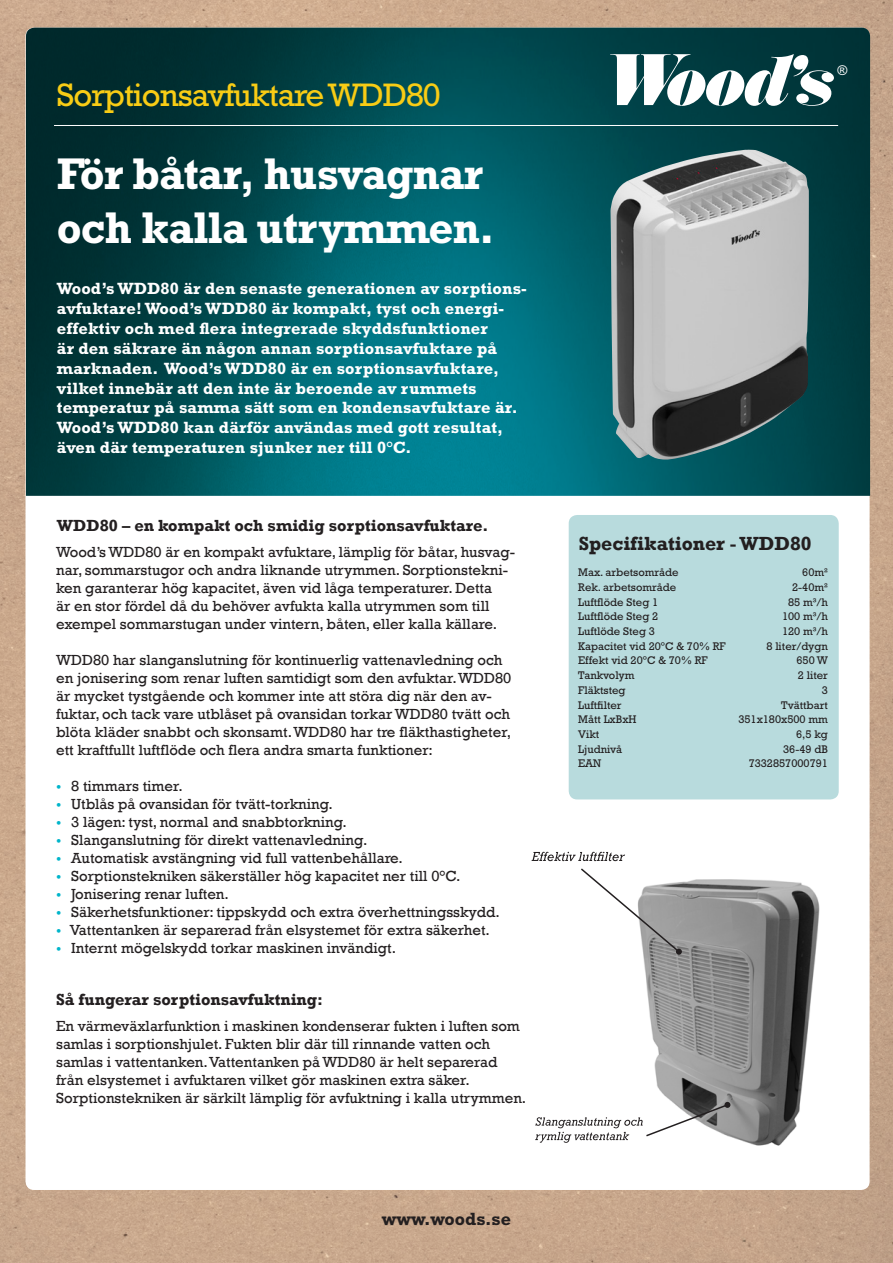
<style>
.page{position:relative;width:893px;height:1263px;background:#fff}
.page>*{position:absolute;margin:0;border:0;box-sizing:border-box;transform-origin:0 0}
.t1{font:700 45px/54px "Rockwell Std";letter-spacing:-.02em;color:#fff}
.t2{font:33px "Rockwell Std";letter-spacing:-.03em;color:#f8cc15}
.t3{font:700 19.5px "Rockwell";color:#231f20}
.t4{font:700 18px "Rockwell Std";color:#231f20}
.t5{font:700 16.5px/19.8px "Rockwell Std";letter-spacing:.01em;color:#fff}
.t6{font:700 16.5px "Rockwell";color:#231f20}
.t7{font:15px/18px "Rockwell";color:#231f20}
.t8{font:15px "Rockwell";color:#00b5cb}
.t9{font:13.5px "Rockwell Std";color:#fff}
.t10{font:11.25px "Rockwell Std";color:#231f20}
</style>
<div class="page">
<img style="left:0;top:0;width:893px;height:1263px">
<div style="left:26px;top:28px;width:844px;height:1162px;background:#fff;border-radius:9px"></div>
<img style="left:26px;top:28px;width:844px;height:468px">
<svg style="left:610px;top:54px;width:224px;height:52px"></svg>
<hr style="left:54px;top:125px;width:784px;height:1px;background:#fff">
<img style="left:610px;top:149px;width:199px;height:311px">
<div style="left:569px;top:515px;width:270px;height:284px;background:#b8dbdd;border-radius:9px"></div>
<img style="left:600px;top:851px;width:220px;height:295px">
<svg style="left:535px;top:1103px;width:194px;height:40px"></svg>
<div style="left:724px;top:1102px;width:7px;height:6px;background:#231f20;border-radius:50%"></div>
<svg style="left:581px;top:867px;width:100px;height:87px"></svg>
<div style="left:676px;top:948px;width:6px;height:7px;background:#231f20;border-radius:50%"></div>
<svg style="left:531px;top:852px;width:94px;height:9px"></svg>
<p class="t2" style="left:57px;top:76px;width:385px">Sorptionsavfuktare WDD80</p>
<p class="t1" style="left:57px;top:146px;width:439px">För båtar, husvagnar och kalla utrymmen.</p>
<p class="t5" style="left:57px;top:279px;width:472px">Wood’s WDD80 är den senaste generationen av sorptions&shy;avfuktare! Wood’s WDD80 är kompakt, tyst och energi&shy;effektiv och med flera integrerade skyddsfunktioner<br>är den säkrare än någon annan sorptionsavfuktare på marknaden. Wood’s WDD80 är en sorptionsavfuktare, vilket innebär att den inte är beroende av rummets temperatur på samma sätt som en kondensavfuktare är.<br>Wood’s WDD80 kan därför användas med gott resultat, även där temperaturen sjunker ner till 0°C.</p>
<p class="t6" style="left:57px;top:515px;width:433px">WDD80 – en kompakt och smidig sorptionsavfuktare.</p>
<p class="t7" style="left:56px;top:543px;width:460px">Wood’s WDD80 är en kompakt avfuktare, lämplig för båtar, husvag&shy;nar, sommarstugor och andra liknande utrymmen. Sorptionstekni&shy;ken garanterar hög kapacitet, även vid låga temperaturer. Detta<br>är en stor fördel då du behöver avfukta kalla utrymmen som till exempel sommarstugan under vintern, båten, eller kalla källare.</p>
<p class="t7" style="left:56px;top:651px;width:457px">WDD80 har slanganslutning för kontinuerlig vattenavledning och en jonisering som renar luften samtidigt som den avfuktar. WDD80 är mycket tystgående och kommer inte att störa dig när den av&shy;fuktar, och tack vare utblåset på ovansidan torkar WDD80 tvätt och blöta kläder snabbt och skonsamt. WDD80 har tre fläkthastigheter, ett kraftfullt luftflöde och flera andra smarta funktioner:</p>
<p class="t7" style="left:71px;top:777px;width:113px">8 timmars timer.</p>
<p class="t7" style="left:71px;top:795px;width:263px">Utblås på ovansidan för tvätt-torkning.</p>
<p class="t7" style="left:71px;top:813px;width:277px">3 lägen: tyst, normal and snabbtorkning.</p>
<p class="t7" style="left:71px;top:831px;width:298px">Slanganslutning för direkt vattenavledning.</p>
<p class="t7" style="left:71px;top:849px;width:333px">Automatisk avstängning vid full vattenbehållare.</p>
<p class="t7" style="left:71px;top:867px;width:391px">Sorptionstekniken säkerställer hög kapacitet ner till 0°C.</p>
<p class="t7" style="left:71px;top:885px;width:159px">Jonisering renar luften.</p>
<p class="t7" style="left:71px;top:903px;width:430px">Säkerhetsfunktioner: tippskydd och extra överhettningsskydd.</p>
<p class="t7" style="left:70px;top:921px;width:422px">Vattentanken är separerad från elsystemet för extra säkerhet.</p>
<p class="t7" style="left:71px;top:939px;width:327px">Internt mögelskydd torkar maskinen invändigt.</p>
<p class="t8" style="left:56px;top:778px;width:7px">•</p>
<p class="t8" style="left:56px;top:796px;width:7px">•</p>
<p class="t8" style="left:56px;top:814px;width:7px">•</p>
<p class="t8" style="left:56px;top:832px;width:7px">•</p>
<p class="t8" style="left:56px;top:850px;width:7px">•</p>
<p class="t8" style="left:56px;top:868px;width:7px">•</p>
<p class="t8" style="left:56px;top:886px;width:7px">•</p>
<p class="t8" style="left:56px;top:904px;width:7px">•</p>
<p class="t8" style="left:56px;top:922px;width:7px">•</p>
<p class="t8" style="left:56px;top:940px;width:7px">•</p>
<p class="t6" style="left:56px;top:989px;width:268px">Så fungerar sorptionsavfuktning:</p>
<p class="t7" style="left:56px;top:1017px;width:465px">En värmeväxlarfunktion i maskinen kondenserar fukten i luften som samlas i sorptionshjulet. Fukten blir där till rinnande vatten och samlas i vattentanken. Vattentanken på WDD80 är helt separerad från elsystemet i avfuktaren vilket gör maskinen extra säker.</p>
<p class="t7" style="left:56px;top:1089px;width:472px">Sorptionstekniken är särkilt lämplig för avfuktning i kalla utrymmen.</p>
<p class="t4" style="left:382px;top:1208px;width:131px">www.woods.se</p>
<p class="t9" style="left:837px;top:63px;width:11px">®</p>
<p class="t3" style="left:579px;top:531px;width:234px">Specifikationer - WDD80</p>
<p class="t10" style="left:578px;top:566px;width:102px">Max. arbetsområde</p>
<p class="t10" style="left:802px;top:566px;width:27px">60m²</p>
<p class="t10" style="left:578px;top:581px;width:99px">Rek. arbetsområde</p>
<p class="t10" style="left:792px;top:581px;width:37px">2-40m²</p>
<p class="t10" style="left:578px;top:595px;width:82px">Luftflöde Steg 1</p>
<p class="t10" style="left:788px;top:595px;width:41px">85 m³/h</p>
<p class="t10" style="left:578px;top:610px;width:82px">Luftflöde Steg 2</p>
<p class="t10" style="left:782px;top:610px;width:47px">100 m³/h</p>
<p class="t10" style="left:578px;top:625px;width:78px">Luftlöde Steg 3</p>
<p class="t10" style="left:782px;top:625px;width:47px">120 m³/h</p>
<p class="t10" style="left:578px;top:639px;width:149px">Kapacitet vid 20ºC &amp; 70% RF</p>
<p class="t10" style="left:766px;top:639px;width:63px">8 liter/dygn</p>
<p class="t10" style="left:578px;top:654px;width:131px">Effekt vid 20ºC &amp; 70% RF</p>
<p class="t10" style="left:796px;top:654px;width:33px">650 W</p>
<p class="t10" style="left:578px;top:669px;width:58px">Tankvolym</p>
<p class="t10" style="left:798px;top:669px;width:32px">2 liter</p>
<p class="t10" style="left:578px;top:683px;width:49px">Fläktsteg</p>
<p class="t10" style="left:822px;top:683px;width:8px">3</p>
<p class="t10" style="left:578px;top:698px;width:45px">Luftfilter</p>
<p class="t10" style="left:781px;top:698px;width:48px">Tvättbart</p>
<p class="t10" style="left:578px;top:713px;width:60px">Mått LxBxH</p>
<p class="t10" style="left:738px;top:713px;width:91px">351x180x500 mm</p>
<p class="t10" style="left:578px;top:728px;width:23px">Vikt</p>
<p class="t10" style="left:796px;top:728px;width:33px">6,5 kg</p>
<p class="t10" style="left:578px;top:742px;width:45px">Ljudnivå</p>
<p class="t10" style="left:783px;top:742px;width:46px">36-49 dB</p>
<p class="t10" style="left:578px;top:757px;width:24px">EAN</p>
<p class="t10" style="left:749px;top:757px;width:81px">7332857000791</p>
</div>
